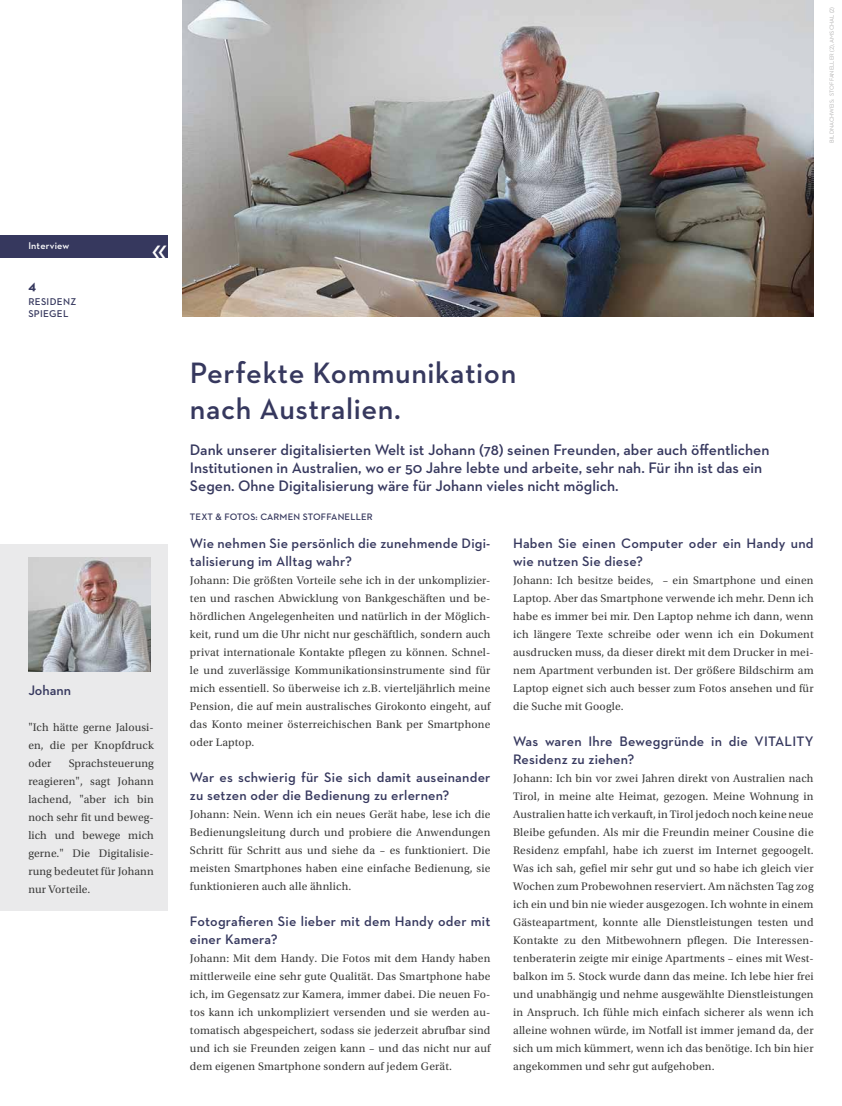
<style>
.page{position:relative;width:842px;height:1106px;background:#fff}
.page>*{position:absolute;margin:0;border:0;box-sizing:border-box;transform-origin:0 0}
.t1{font:600 30px/36px "Neutraface 2 Text";letter-spacing:.02em;color:#36385e}
.t2{font:600 15.5px/18px "Neutraface 2 Text";color:#36385e}
.t3{font:600 14px/18px "Neutraface 2 Text";letter-spacing:.015em;color:#36385e}
.t4{font:700 14px "Neutraface 2 Text";color:#36385e}
.t5{font:11.5px/18px "Utopia Std";letter-spacing:.015em;color:#3c3c3b;text-align:justify}
.t6{font:600 10px/12px "Neutraface 2 Text";letter-spacing:.03em;color:#36385e}
.t7{font:600 10px "Neutraface 2 Text";letter-spacing:.015em;color:#fff}
.t8{font:600 9.5px "Neutraface 2 Text";letter-spacing:.02em;color:#36385e}
.t9{font:6px "Neutraface 2 Text";color:#b3b2b2}
</style>
<div class="page">
<div style="left:0;top:235px;width:168px;height:22px;background:#36385e"></div>
<img style="left:183px;top:0;width:631px;height:316px">
<div style="left:0;top:544px;width:167px;height:366px;background:#eaeaeb"></div>
<img style="left:28px;top:557px;width:122px;height:114px">
<svg style="left:153px;top:257px;width:14px;height:1px"></svg>
<p class="t9" style="left:828px;top:143px;width:137px;rotate:-90deg">BILDNACHWEIS: STOFFANELLER (2), AMSCHAL (2)</p>
<p class="t7" style="left:28px;top:240px;width:43px">Interview</p>
<p class="t4" style="left:28px;top:276px;width:9px">4</p>
<p class="t6" style="left:28px;top:295px;width:49px">RESIDENZ<br>SPIEGEL</p>
<p class="t3" style="left:28px;top:680px;width:44px">Johann</p>
<p class="t5" style="left:28px;top:718px;width:127px">"Ich hätte gerne Jalousi&shy;en, die per Knopfdruck oder</p>
<p class="t5" style="left:28px;top:754px;width:127px;text-indent:40px">Sprachsteuerung reagieren", sagt Johann lachend, "aber ich bin noch sehr fit und beweg&shy;lich und bewege mich gerne." Die Digitalisie&shy;rung bedeutet für Johann nur Vorteile.</p>
<h1 class="t1" style="left:190px;top:355px;width:328px">Perfekte Kommunikation nach Australien.</h1>
<p class="t2" style="left:190px;top:440px;width:581px">Dank unserer digitalisierten Welt ist Johann (78) seinen Freunden, aber auch öffentlichen<br>Institutionen in Australien, wo er 50 Jahre lebte und arbeite, sehr nah. Für ihn ist das ein<br>Segen. Ohne Digitalisierung wäre für Johann vieles nicht möglich.</p>
<p class="t8" style="left:190px;top:511px;width:184px">TEXT &amp; FOTOS: CARMEN STOFFANELLER</p>
<p class="t3" style="left:190px;top:534px;width:302px">Wie nehmen Sie persönlich die zunehmende Digi&shy;talisierung im Alltag wahr?</p>
<p class="t5" style="left:190px;top:571px;width:302px">Johann: Die größten Vorteile sehe ich in der unkomplizier&shy;ten und raschen Abwicklung von Bankgeschäften und be&shy;hördlichen Angelegenheiten und natürlich in der Möglich&shy;keit, rund um die Uhr nicht nur geschäftlich, sondern auch privat internationale Kontakte pflegen zu können. Schnel&shy;le und zuverlässige Kommunikationsinstrumente sind für mich essentiell. So überweise ich z.B. vierteljährlich meine Pension, die auf mein australisches Girokonto eingeht, auf das Konto meiner österreichischen Bank per Smartphone oder Laptop.</p>
<p class="t3" style="left:190px;top:768px;width:302px">War es schwierig für Sie sich damit auseinander zu setzen oder die Bedienung zu erlernen?</p>
<p class="t5" style="left:190px;top:805px;width:302px">Johann: Nein. Wenn ich ein neues Gerät habe, lese ich die Bedienungsleitung durch und probiere die Anwendungen Schritt für Schritt aus und siehe da – es funktioniert. Die meisten Smartphones haben eine einfache Bedienung, sie funktionieren auch alle ähnlich.</p>
<p class="t3" style="left:190px;top:912px;width:302px">Fotografieren Sie lieber mit dem Handy oder mit einer Kamera?</p>
<p class="t5" style="left:190px;top:949px;width:302px">Johann: Mit dem Handy. Die Fotos mit dem Handy haben mittlerweile eine sehr gute Qualität. Das Smartphone habe ich, im Gegensatz zur Kamera, immer dabei. Die neuen Fo&shy;tos kann ich unkompliziert versenden und sie werden au&shy;tomatisch abgespeichert, sodass sie jederzeit abrufbar sind und ich sie Freunden zeigen kann – und das nicht nur auf dem eigenen Smartphone sondern auf jedem Gerät.</p>
<p class="t3" style="left:513px;top:534px;width:302px">Haben Sie einen Computer oder ein Handy und wie nutzen Sie diese?</p>
<p class="t5" style="left:513px;top:571px;width:302px">Johann: Ich besitze beides, – ein Smartphone und einen Laptop. Aber das Smartphone verwende ich mehr. Denn ich habe es immer bei mir. Den Laptop nehme ich dann, wenn ich längere Texte schreibe oder wenn ich ein Dokument ausdrucken muss, da dieser direkt mit dem Drucker in mei&shy;nem Apartment verbunden ist. Der größere Bildschirm am Laptop eignet sich auch besser zum Fotos ansehen und für die Suche mit Google.</p>
<p class="t3" style="left:513px;top:732px;width:302px">Was waren Ihre Beweggründe in die VITALITY<br>Residenz zu ziehen?</p>
<p class="t5" style="left:513px;top:769px;width:302px">Johann: Ich bin vor zwei Jahren direkt von Australien nach Tirol, in meine alte Heimat, gezogen. Meine Wohnung in Australien hatte ich verkauft, in Tirol jedoch noch keine neue Bleibe gefunden. Als mir die Freundin meiner Cousine die Residenz empfahl, habe ich zuerst im Internet gegoogelt.<br>Was ich sah, gefiel mir sehr gut und so habe ich gleich vier Wochen zum Probewohnen reserviert. Am nächsten Tag zog ich ein und bin nie wieder ausgezogen. Ich wohnte in einem Gästeapartment, konnte alle Dienstleistungen testen und Kontakte zu den Mitbewohnern pflegen. Die Interessen&shy;tenberaterin zeigte mir einige Apartments – eines mit West&shy;balkon im 5. Stock wurde dann das meine. Ich lebe hier frei und unabhängig und nehme ausgewählte Dienstleistungen in Anspruch. Ich fühle mich einfach sicherer als wenn ich alleine wohnen würde, im Notfall ist immer jemand da, der sich um mich kümmert, wenn ich das benötige. Ich bin hier angekommen und sehr gut aufgehoben.</p>
</div>
